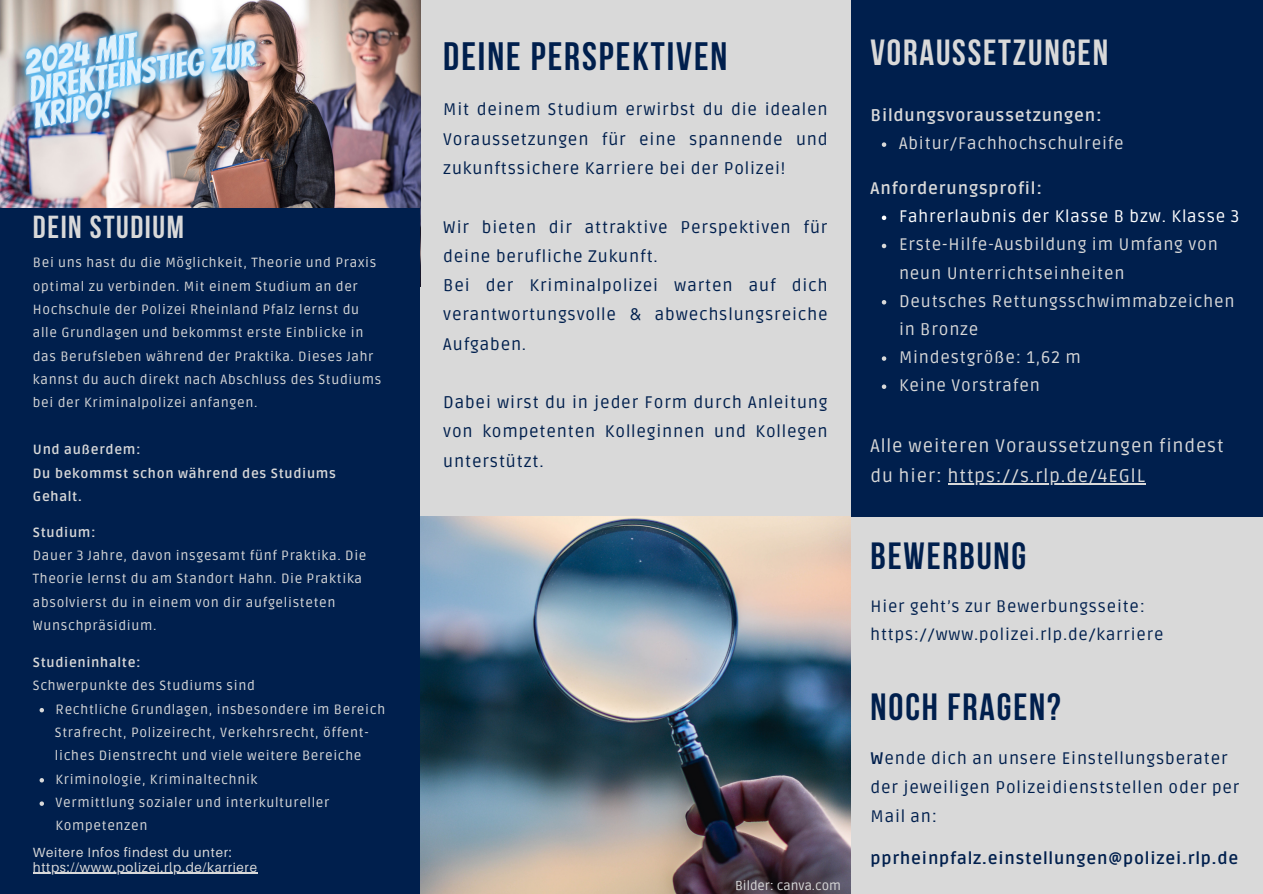
<style>
.page{position:relative;width:1263px;height:894px;background:#fff}
.page>*{position:absolute;margin:0;border:0;box-sizing:border-box;transform-origin:0 0}
.t1{font:700 39.45px "Bebas Neue";letter-spacing:.05em;color:#001f4d}
.t2{font:700 37.8px "Bebas Neue";letter-spacing:.05em;color:#001f4d}
.t3{font:700 36.3px "Bebas Neue";letter-spacing:.05em;color:#d9d9d9}
.t4{font:700 31.65px "Bebas Neue";letter-spacing:.05em;color:#d9d9d9}
.t5{font:18.3px/30.3px "Ruda";letter-spacing:.05em;color:#d9d9d9}
.t6{font:16.8px/29.2px "Ruda";letter-spacing:.05em;color:#001f4d;text-align:justify}
.t7{font:16.8px/28.2px "Ruda";letter-spacing:.05em;color:#d9d9d9}
.t8{font:700 16.8px "Ruda";letter-spacing:.05em;color:#d9d9d9}
.t9{font:700 16.8px "Ruda";letter-spacing:.05em;color:#001f4d}
.t10{font:16.8px "Ruda";letter-spacing:.05em;color:#fff}
.t11{font:16.5px/28.2px "Ruda";letter-spacing:.05em;color:#001f4d}
.t12{font:13.35px/23.4px "Ruda";letter-spacing:.05em;color:#d9d9d9}
.t13{font:700 13.35px/23.4px "Ruda";letter-spacing:.05em;color:#d9d9d9}
.t14{font:13.35px "Aileron";letter-spacing:.05em;color:#d9d9d9}
.t15{font:12.9px "Ruda";color:#d9d9d9}
.s1{font-weight:700}
</style>
<div class="page">
<div style="left:0;top:0;width:1263px;height:893px;background:#d9d9d9"></div>
<img style="left:0;top:0;width:421px;height:286px">
<img style="left:420px;top:516px;width:430px;height:377px">
<div style="left:0;top:207px;width:420px;height:686px;background:#001f4d"></div>
<div style="left:850px;top:0;width:413px;height:516px;background:#001f4d"></div>
<svg style="left:882px;top:142px;width:4px;height:5px"></svg>
<svg style="left:882px;top:215px;width:4px;height:5px"></svg>
<svg style="left:882px;top:244px;width:4px;height:4px"></svg>
<svg style="left:882px;top:300px;width:4px;height:4px"></svg>
<svg style="left:882px;top:356px;width:4px;height:5px"></svg>
<svg style="left:882px;top:384px;width:4px;height:5px"></svg>
<hr style="left:948px;top:483px;width:198px;height:1px;background:#d9d9d9">
<svg style="left:40px;top:708px;width:4px;height:4px"></svg>
<svg style="left:40px;top:778px;width:4px;height:4px"></svg>
<svg style="left:40px;top:801px;width:4px;height:4px"></svg>
<hr style="left:33px;top:872px;width:225px;height:1px;background:#d9d9d9">
<img style="left:0;top:0;width:316px;height:186px">
<p class="t4" style="left:33px;top:214px;width:153px">DEIN STUDIUM</p>
<p class="t12" style="left:33px;top:251px;width:350px">Bei uns hast du die Möglichkeit, Theorie und Praxis optimal zu verbinden. Mit einem Studium an der Hochschule der Polizei Rheinland Pfalz lernst du alle Grundlagen und bekommst erste Einblicke in das Berufsleben während der Praktika. Dieses Jahr kannst du auch direkt nach Abschluss des Studiums bei der Kriminalpolizei anfangen.</p>
<p class="t13" style="left:33px;top:438px;width:305px">Und außerdem:<br>Du bekommst schon während des Studiums<br>Gehalt.</p>
<p class="t13" style="left:33px;top:520px;width:64px">Studium:</p>
<h1 class="t12" style="left:33px;top:544px;width:335px">Dauer 3 Jahre, davon insgesamt fünf Praktika. Die Theorie lernst du am Standort Hahn. Die Praktika absolvierst du in einem von dir aufgelisteten Wunschpräsidium.</h1>
<h3 class="t13" style="left:33px;top:650px;width:109px">Studieninhalte:</h3>
<p class="t12" style="left:33px;top:674px;width:223px">Schwerpunkte des Studiums sind</p>
<h3 class="t12" style="left:56px;top:697px;width:331px">Rechtliche Grundlagen, insbesondere im Bereich</h3>
<p class="t12" style="left:55px;top:720px;width:315px">Strafrecht, Polizeirecht, Verkehrsrecht, öffent-</p>
<p class="t12" style="left:55px;top:744px;width:308px">liches Dienstrecht und viele weitere Bereiche</p>
<p class="t12" style="left:56px;top:767px;width:204px">Kriminologie, Kriminaltechnik</p>
<p class="t12" style="left:56px;top:790px;width:275px">Vermittlung sozialer und interkultureller<br>Kompetenzen</p>
<p class="t14" style="left:33px;top:843px;width:200px">Weitere Infos findest du unter:</p>
<h4 class="t14" style="left:33px;top:858px;width:226px">https://www.polizei.rlp.de/karriere</h4>
<h4 class="t1" style="left:443px;top:41px;width:286px">DEINE PERSPEKTIVEN</h4>
<h4 class="t6" style="left:443px;top:95px;width:386px">Mit deinem Studium erwirbst du die idealen Voraussetzungen für eine spannende und zukunftssichere Karriere bei der Polizei!</h4>
<h4 class="t6" style="left:443px;top:212px;width:386px;text-align:left">Wir bieten dir attraktive Perspektiven für deine berufliche Zukunft.<br>Bei der Kriminalpolizei warten auf dich verantwortungsvolle &amp; abwechslungsreiche Aufgaben.</h4>
<h4 class="t6" style="left:443px;top:388px;width:386px">Dabei wirst du in jeder Form durch Anleitung von kompetenten Kolleginnen und Kollegen unterstützt.</h4>
<p class="t15" style="left:735px;top:877px;width:108px">Bilder: canva.com</p>
<p class="t3" style="left:870px;top:37px;width:239px">VORAUSSETZUNGEN</p>
<p class="t8" style="left:870px;top:105px;width:232px">Bildungsvoraussetzungen:</p>
<h5 class="t7" style="left:899px;top:130px;width:226px">Abitur/Fachhochschulreife</h5>
<p class="t8" style="left:870px;top:179px;width:173px">Anforderungsprofil:</p>
<p class="t10" style="left:899px;top:207px;width:342px">Fahrerlaubnis der Klasse B bzw. Klasse 3</p>
<p class="t7" style="left:899px;top:231px;width:320px">Erste-Hilfe-Ausbildung im Umfang von neun Unterrichtseinheiten</p>
<p class="t7" style="left:899px;top:287px;width:337px">Deutsches Rettungsschwimmabzeichen in Bronze</p>
<p class="t7" style="left:899px;top:343px;width:183px">Mindestgröße: 1,62 m</p>
<p class="t7" style="left:899px;top:372px;width:142px">Keine Vorstrafen</p>
<p class="t5" style="left:870px;top:431px;width:355px">Alle weiteren Voraussetzungen findest du hier: https://s.rlp.de/4EGlL</p>
<h4 class="t2" style="left:870px;top:540px;width:157px">BEWERBUNG</h4>
<h4 class="t11" style="left:870px;top:592px;width:294px">Hier geht’s zur Bewerbungsseite: https://www.polizei.rlp.de/karriere</h4>
<h4 class="t2" style="left:870px;top:691px;width:192px">NOCH FRAGEN?</h4>
<h4 class="t6" style="left:870px;top:743px;width:370px;text-align:left"><span class="s1">W</span>ende dich an unsere Einstellungsberater der jeweiligen Polizeidienststellen oder per<br>Mail an:</h4>
<h3 class="t9" style="left:870px;top:848px;width:369px">pprheinpfalz.einstellungen@polizei.rlp.de</h3>
</div>
